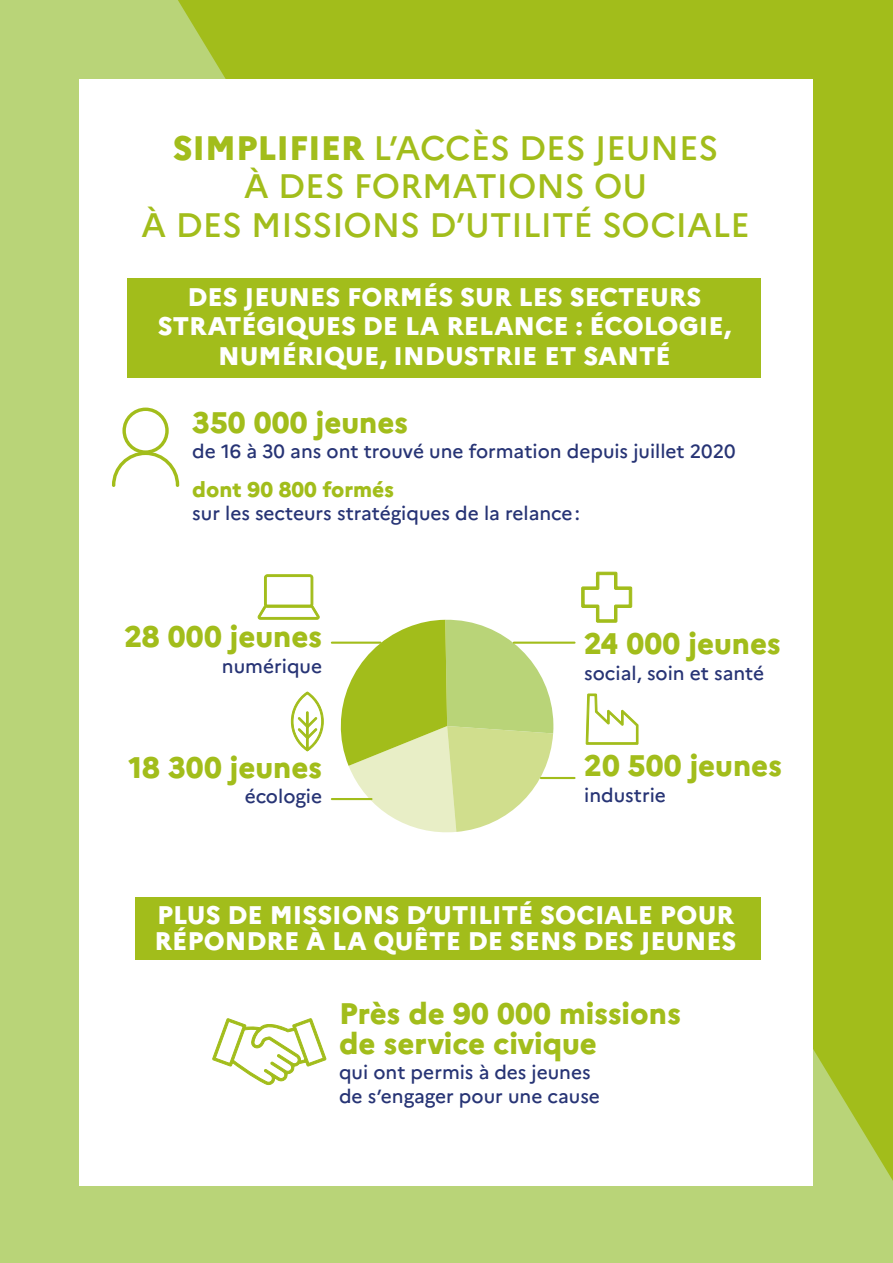
<style>
.page{position:relative;width:893px;height:1263px;background:#b9d478}
.page>*{position:absolute;margin:0;border:0;box-sizing:border-box;transform-origin:0 0}
.t1{font:500 33.9px/38.2px "Marianne";color:#a2bd1b;text-align:center}
.t2{font:800 29.7px/29.7px "Marianne";color:#a2bd1b}
.t3{font:800 25.5px/29.7px "Marianne";color:#fff;text-align:center}
.t4{font:800 21.15px "Marianne";color:#a2bd1b}
.t5{font:500 19.05px/23.4px "Marianne";color:#273475}
.s1{font-weight:800}
</style>
<div class="page">
<div style="left:178px;top:0;width:715px;height:1181px;background:#a2bd1b"></div>
<div style="left:79px;top:79px;width:733px;height:1106px;background:#fff"></div>
<div style="left:128px;top:278px;width:633px;height:100px;background:#a2bd1b"></div>
<div style="left:135px;top:897px;width:625px;height:62px;background:#a2bd1b"></div>
<svg style="left:112px;top:408px;width:67px;height:79px"></svg>
<svg style="left:212px;top:1018px;width:114px;height:67px"></svg>
<svg style="left:581px;top:572px;width:51px;height:51px"></svg>
<svg style="left:257px;top:574px;width:296px;height:259px"></svg>
<hr style="left:514px;top:642px;width:61px;height:2px;background:#a2bd1b">
<hr style="left:541px;top:777px;width:34px;height:2px;background:#a2bd1b">
<hr style="left:332px;top:642px;width:49px;height:2px;background:#a2bd1b">
<hr style="left:332px;top:798px;width:40px;height:2px;background:#a2bd1b">
<svg style="left:585px;top:693px;width:54px;height:52px"></svg>
<h1 class="t1" style="left:141px;top:129px;width:610px"><span class="s1">SIMPLIFIER</span> L’ACCÈS DES JEUNES<br>À DES FORMATIONS OU<br>À DES MISSIONS D’UTILITÉ SOCIALE</h1>
<h3 class="t3" style="left:158px;top:282px;width:575px">DES JEUNES FORMÉS SUR LES SECTEURS<br>STRATÉGIQUES DE LA RELANCE : ÉCOLOGIE,<br>NUMÉRIQUE, INDUSTRIE ET SANTÉ</h3>
<h2 class="t2" style="left:192px;top:407px;width:217px">350 000 jeunes</h2>
<p class="t5" style="left:192px;top:440px;width:545px">de 16 à 30 ans ont trouvé une formation depuis juillet 2020</p>
<p class="t4" style="left:192px;top:476px;width:203px">dont 90 800 formés</p>
<p class="t5" style="left:192px;top:501px;width:389px">sur les secteurs stratégiques de la relance:</p>
<h2 class="t2" style="left:124px;top:622px;width:199px">28 000 jeunes</h2>
<p class="t5" style="left:222px;top:654px;width:102px">numérique</p>
<h2 class="t2" style="left:129px;top:752px;width:195px">18 300 jeunes</h2>
<p class="t5" style="left:245px;top:784px;width:79px">écologie</p>
<h2 class="t2" style="left:584px;top:629px;width:198px">24 000 jeunes</h2>
<p class="t5" style="left:584px;top:661px;width:182px">social, soin et santé</p>
<h2 class="t2" style="left:584px;top:750px;width:199px">20 500 jeunes</h2>
<p class="t5" style="left:584px;top:783px;width:83px">industrie</p>
<h3 class="t3" style="left:155px;top:902px;width:583px;line-height:25.5px;text-align:left">PLUS DE MISSIONS D’UTILITÉ SOCIALE POUR<br>RÉPONDRE À LA QUÊTE DE SENS DES JEUNES</h3>
<h2 class="t2" style="left:339px;top:998px;width:343px">Près de 90 000 missions de service civique</h2>
<p class="t5" style="left:339px;top:1061px;width:262px">qui ont permis à des jeunes de s’engager pour une cause</p>
</div>
